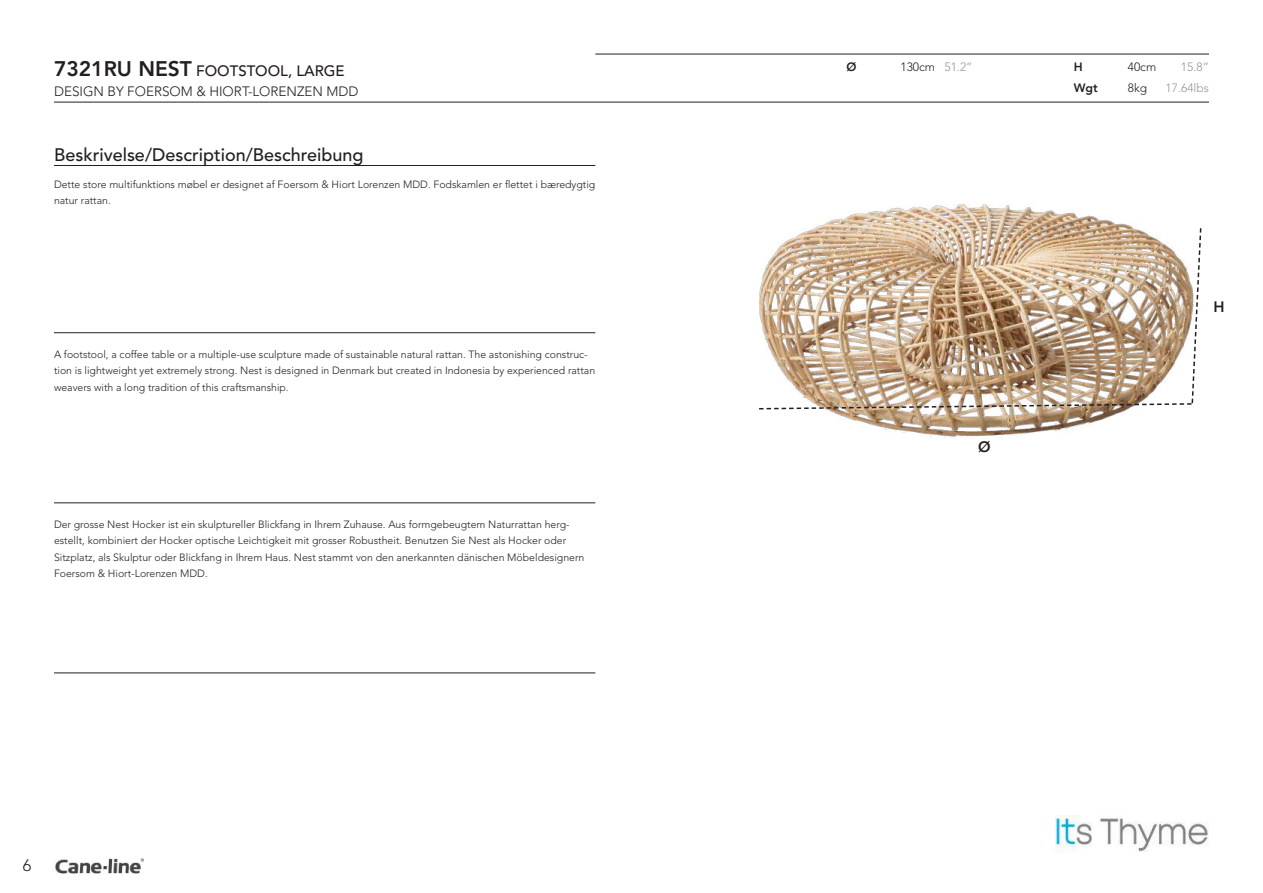
<style>
.page{position:relative;width:1263px;height:893px;background:#fff}
.page>*{position:absolute;margin:0;border:0;box-sizing:border-box;transform-origin:0 0}
.t1{font:500 18px "Avenir LT Pro";color:#231f20}
.t2{font:300 16.5px "Avenir LT Pro";color:#231f20}
.t3{font:500 15px "Avenir LT Pro";color:#231f20}
.t4{font:800 15px "Avenir LT Pro";color:#231f20}
.t5{font:300 13.5px "Avenir LT Pro";color:#231f20}
.t6{font:300 12px "Avenir LT Pro";color:#231f20}
.t7{font:300 12px "Avenir LT Pro";color:#939598}
.t8{font:800 12px "Avenir LT Pro";color:#231f20}
.t9{font:300 10.5px/16.5px "Avenir LT Pro";color:#231f20}
.s1{font-weight:800;font-size:21px}
.s2{color:#939598}
</style>
<div class="page">
<hr style="left:54px;top:102px;width:1155px;height:1px;background:#231f20">
<hr style="left:595px;top:54px;width:614px;height:1px;background:#231f20">
<hr style="left:54px;top:165px;width:541px;height:1px;background:#231f20">
<hr style="left:54px;top:332px;width:541px;height:1px;background:#231f20">
<hr style="left:54px;top:502px;width:541px;height:1px;background:#231f20">
<hr style="left:54px;top:672px;width:541px;height:1px;background:#231f20">
<img style="left:817px;top:205px;width:320px;height:234px">
<svg style="left:759px;top:227px;width:443px;height:183px"></svg>
<img style="left:55px;top:858px;width:88px;height:16px">
<img style="left:1056px;top:815px;width:153px;height:38px">
<h3 class="t3" style="left:54px;top:62px;width:292px"><span class="s1">7321RU NEST</span> FOOTSTOOL, LARGE</h3>
<p class="t5" style="left:54px;top:83px;width:306px">DESIGN BY FOERSOM &amp; HIORT-LORENZEN MDD</p>
<h1 class="t1" style="left:54px;top:144px;width:311px">Beskrivelse/Description/Beschreibung</h1>
<p class="t9" style="left:54px;top:176px;width:543px">Dette store multifunktions møbel er designet af Foersom &amp; Hiort Lorenzen MDD. Fodskamlen er flettet i bæredygtig natur rattan.</p>
<p class="t9" style="left:54px;top:346px;width:543px">A footstool, a coffee table or a multiple-use sculpture made of sustainable natural rattan. The astonishing construc&shy;tion is lightweight yet extremely strong. Nest is designed in Denmark but created in Indonesia by experienced rattan weavers with a long tradition of this craftsmanship.</p>
<p class="t9" style="left:54px;top:516px;width:532px">Der grosse Nest Hocker ist ein skulptureller Blickfang in Ihrem Zuhause. Aus formgebeugtem Naturrattan herg&shy;estellt, kombiniert der Hocker optische Leichtigkeit mit grosser Robustheit. Benutzen Sie Nest als Hocker oder Sitzplatz, als Skulptur oder Blickfang in Ihrem Haus. Nest stammt von den anerkannten dänischen Möbeldesignern Foersom &amp; Hiort-Lorenzen MDD.</p>
<h2 class="t2" style="left:23px;top:855px;width:10px">6</h2>
<p class="t8" style="left:846px;top:60px;width:11px">Ø</p>
<p class="t6" style="left:900px;top:60px;width:74px">130cm <span class="s2">51.2”</span></p>
<p class="t8" style="left:1074px;top:60px;width:10px">H</p>
<p class="t6" style="left:1128px;top:60px;width:30px">40cm</p>
<p class="t7" style="left:1181px;top:60px;width:30px">15.8”</p>
<p class="t8" style="left:1074px;top:81px;width:25px">Wgt</p>
<p class="t6" style="left:1128px;top:81px;width:21px">8kg</p>
<p class="t7" style="left:1165px;top:81px;width:45px">17.64lbs</p>
<h3 class="t4" style="left:978px;top:438px;width:14px">Ø</h3>
<h3 class="t4" style="left:1213px;top:298px;width:13px">H</h3>
</div>
